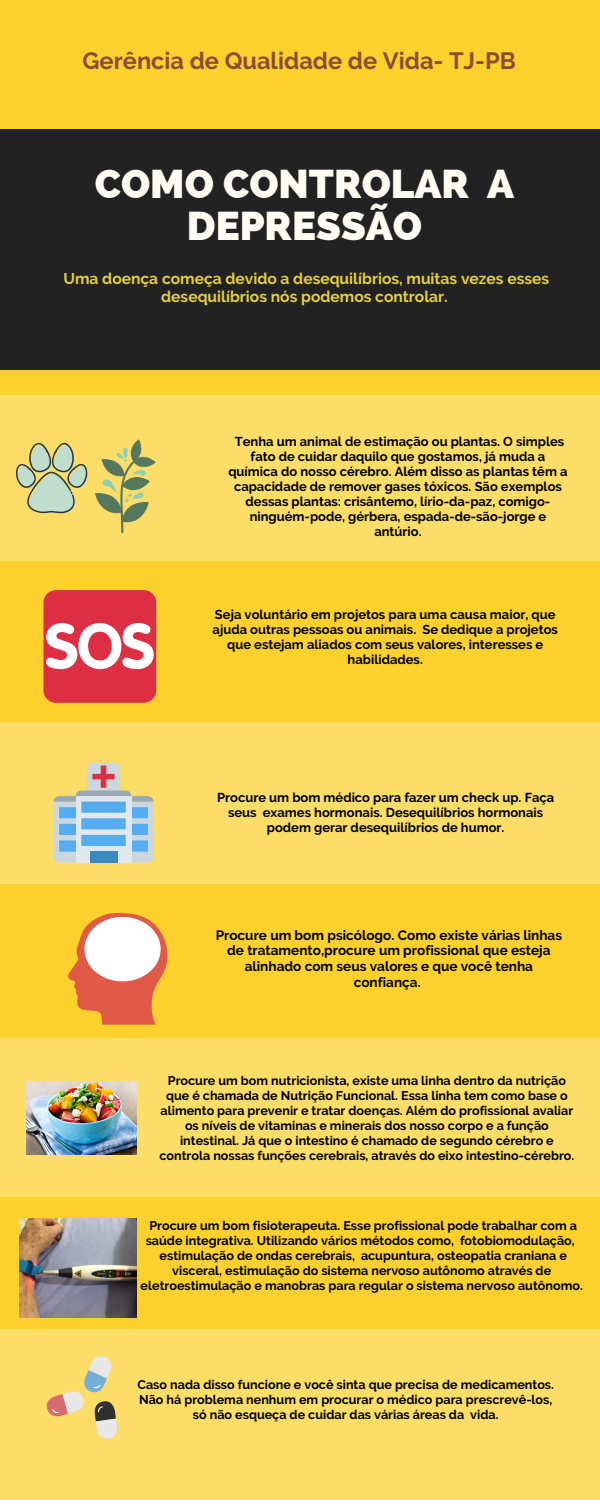
<style>
.page{position:relative;width:600px;height:1500px;background:#fcd12d}
.page>*{position:absolute;margin:0;border:0;box-sizing:border-box;transform-origin:0 0}
.t1{font:800 40.2px/41.2px "Raleway";color:#fffdf3;text-align:center}
.t2{font:700 23.6px "Raleway";color:#8a4b38}
.t3{font:700 15.6px/18px "Raleway";color:#e6cf3c;text-align:center}
.t4{font:700 13.6px/15.8px "Raleway";color:#000;text-align:center}
.t5{font:700 12.9px/15px "Raleway";color:#000;text-align:center}
.t6{font:700 12.6px/15px "Raleway";color:#000;text-align:center}
</style>
<div class="page">
<div style="left:0;top:130px;width:600px;height:240px;background:#222"></div>
<div style="left:0;top:395px;width:600px;height:166px;background:#fcdd67"></div>
<div style="left:0;top:722px;width:600px;height:162px;background:#fcdd67"></div>
<div style="left:0;top:1039px;width:600px;height:158px;background:#fcdd67"></div>
<div style="left:0;top:1329px;width:600px;height:171px;background:#fcdd67"></div>
<svg style="left:16px;top:443px;width:72px;height:70px"></svg>
<svg style="left:95px;top:439px;width:61px;height:94px"></svg>
<div style="left:44px;top:590px;width:112px;height:113px;background:#dd2e44;border-radius:13px"></div>
<svg style="left:46px;top:623px;width:108px;height:46px"></svg>
<svg style="left:54px;top:763px;width:99px;height:99px"></svg>
<svg style="left:68px;top:913px;width:99px;height:112px"></svg>
<img style="left:27px;top:1081px;width:110px;height:74px">
<img style="left:20px;top:1218px;width:117px;height:99px">
<svg style="left:46px;top:1356px;width:72px;height:83px"></svg>
<p class="t2" style="left:83px;top:46px;width:435px">Gerência de Qualidade de Vida- TJ-PB</p>
<p class="t1" style="left:95px;top:164px;width:421px">COMO CONTROLAR A<br>DEPRESSÃO</p>
<p class="t3" style="left:63px;top:269px;width:487px">Uma doença começa devido a desequilíbrios, muitas vezes esses desequilíbrios nós podemos controlar.</p>
<p class="t5" style="left:228px;top:434px;width:341px">Tenha um animal de estimação ou plantas. O simples fato de cuidar daquilo que gostamos, já muda a química do nosso cérebro. Além disso as plantas têm a capacidade de remover gases tóxicos. São exemplos dessas plantas: crisântemo, lírio-da-paz, comigo&shy;ninguém-pode, gérbera, espada-de-são-jorge e antúrio.</p>
<p class="t5" style="left:213px;top:607px;width:347px">Seja voluntário em projetos para uma causa maior, que ajuda outras pessoas ou animais. Se dedique a projetos que estejam aliados com seus valores, interesses e habilidades.</p>
<p class="t5" style="left:217px;top:790px;width:339px">Procure um bom médico para fazer um check up. Faça seus exames hormonais. Desequilíbrios hormonais podem gerar desequilíbrios de humor.</p>
<p class="t4" style="left:216px;top:927px;width:348px">Procure um bom psicólogo. Como existe várias linhas de tratamento,procure um profissional que esteja alinhado com seus valores e que você tenha confiança.</p>
<p class="t6" style="left:159px;top:1073px;width:416px">Procure um bom nutricionista, existe uma linha dentro da nutrição que é chamada de Nutrição Funcional. Essa linha tem como base o alimento para prevenir e tratar doenças. Além do profissional avaliar os níveis de vitaminas e minerais dos nosso corpo e a função intestinal. Já que o intestino é chamado de segundo cérebro e controla nossas funções cerebrais, através do eixo intestino-cérebro.</p>
<p class="t6" style="left:141px;top:1218px;width:444px">Procure um bom fisioterapeuta. Esse profissional pode trabalhar com a saúde integrativa. Utilizando vários métodos como, fotobiomodulação, estimulação de ondas cerebrais, acupuntura, osteopatia craniana e visceral, estimulação do sistema nervoso autônomo através de eletroestimulação e manobras para regular o sistema nervoso autônomo.</p>
<p class="t6" style="left:137px;top:1377px;width:418px">Caso nada disso funcione e você sinta que precisa de medicamentos.<br>Não há problema nenhum em procurar o médico para prescrevê-los, só não esqueça de cuidar das várias áreas da vida.</p>
</div>
